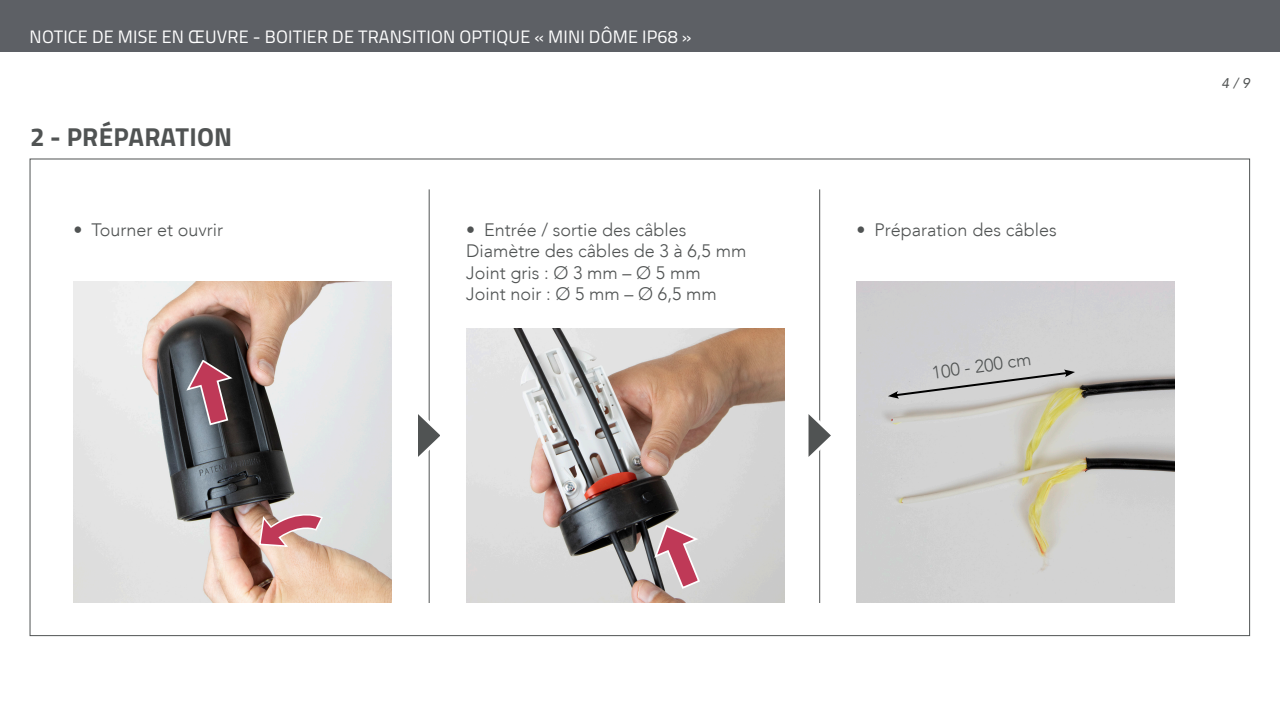
<style>
.page{position:relative;width:1280px;height:720px;background:#fff}
.page>*{position:absolute;margin:0;border:0;box-sizing:border-box;transform-origin:0 0}
.t1{font:700 26px "Titillium Web";letter-spacing:.01em;color:#505353}
.t2{font:300 18px "Avenir LT";color:#505353}
.t3{font:18px "Titillium Web";letter-spacing:.01em;color:#fff}
.t4{font:italic 14px "Avenir LT";color:#505353}
</style>
<div class="page">
<div style="left:0;top:0;width:1280px;height:51px;background:#5d6065"></div>
<img style="left:74px;top:281px;width:318px;height:322px">
<img style="left:466px;top:328px;width:318px;height:275px">
<img style="left:857px;top:281px;width:318px;height:322px">
<hr style="left:429px;top:189px;width:1px;height:414px;background:#505353">
<hr style="left:819px;top:189px;width:1px;height:414px;background:#505353">
<svg style="left:418px;top:404px;width:22px;height:63px"></svg>
<svg style="left:808px;top:404px;width:23px;height:63px"></svg>
<svg style="left:258px;top:507px;width:66px;height:41px;background:#d09c9e"></svg>
<svg style="left:186px;top:354px;width:49px;height:72px;background:#7f5a66"></svg>
<svg style="left:653px;top:516px;width:48px;height:74px;background:#c29ba3"></svg>
<svg style="left:888px;top:370px;width:187px;height:29px;background:#c0bfbb"></svg>
<p class="t3" style="left:30px;top:24px;width:663px">NOTICE DE MISE EN ŒUVRE - BOITIER DE TRANSITION OPTIQUE « MINI DÔME IP68 »</p>
<p class="t1" style="left:30px;top:117px;width:204px">2 - PRÉPARATION</p>
<p class="t2" style="left:74px;top:219px;width:151px">• Tourner et ouvrir</p>
<p class="t2" style="left:466px;top:219px;width:222px">• Entrée / sortie des câbles</p>
<p class="t2" style="left:466px;top:240px;width:282px">Diamètre des câbles de 3 à 6,5 mm</p>
<p class="t2" style="left:466px;top:262px;width:236px">Joint gris : Ø 3 mm – Ø 5 mm</p>
<p class="t2" style="left:466px;top:284px;width:252px">Joint noir : Ø 5 mm – Ø 6,5 mm</p>
<p class="t2" style="left:857px;top:219px;width:202px">• Préparation des câbles</p>
<p class="t2" style="left:931px;top:362px;width:102px;rotate:-8deg">100 - 200 cm</p>
<p class="t4" style="left:1221px;top:75px;width:30px">4 / 9</p>
</div>
